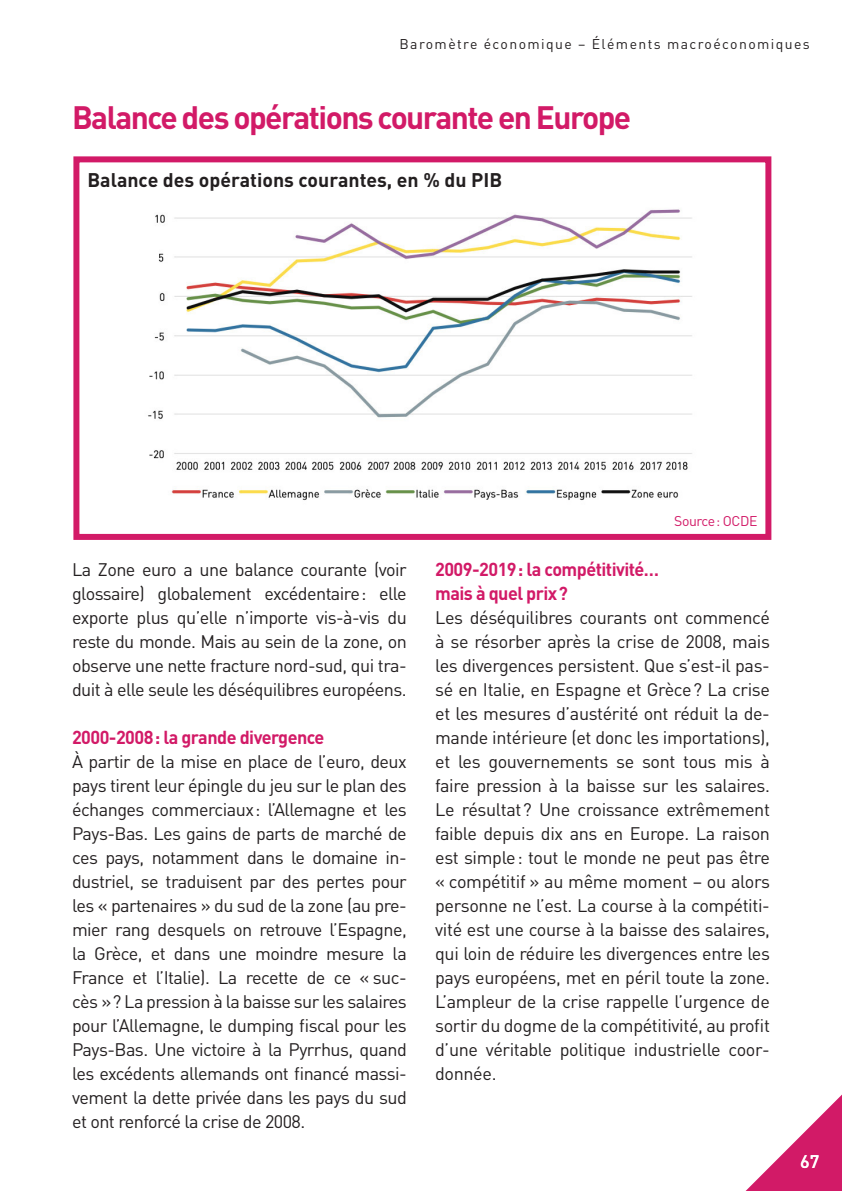
<style>
.page{position:relative;width:842px;height:1191px;background:#fff}
.page>*{position:absolute;margin:0;border:0;box-sizing:border-box;transform-origin:0 0}
.Titre_rose{font:700 32px "DIN";letter-spacing:-.05em;color:#d21a67}
.Titre_graph{font:700 19.6px "DIN";color:#231f20}
.Inter_rose{font:700 18.6px/24px "DIN";letter-spacing:-.03em;color:#d21a67}
.Texte{font:18px/24px "DIN";letter-spacing:-.03em;color:#231f20;text-align:justify}
.t1{font:500 18px "DIN";color:#fff}
.t2{font:14px "DIN";letter-spacing:.1em;color:#231f20}
.Source_rose{font:14px "DIN";letter-spacing:-.03em;color:#d21a67}
</style>
<div class="page">
<svg style="left:745px;top:1094px;width:97px;height:97px"></svg>
<img style="left:148px;top:209px;width:544px;height:292px">
<div style="left:73px;top:156px;width:698px;height:384px;border:6px solid #d21a67"></div>
<p class="t2" style="left:399px;top:35px;width:412px">Baromètre économique – Éléments macroéconomiques</p>
<p class="Titre_rose" style="left:72px;top:96px;width:561px">Balance des opérations courante en Europe</p>
<p class="Titre_graph" style="left:87px;top:167px;width:416px">Balance des opérations courantes, en % du PIB</p>
<p class="Source_rose" style="left:674px;top:512px;width:85px">Source: OCDE</p>
<p class="Texte" style="left:72px;top:557px;width:336px">La Zone euro a une balance courante (voir glossaire) globalement excédentaire: elle exporte plus qu’elle n’importe vis-à-vis du reste du monde. Mais au sein de la zone, on observe une nette fracture nord-sud, qui tra&shy;duit à elle seule les déséquilibres européens.</p>
<p class="Inter_rose" style="left:72px;top:724px;width:254px">2000-2008: la grande divergence</p>
<p class="Texte" style="left:72px;top:749px;width:336px">À partir de la mise en place de l’euro, deux pays tirent leur épingle du jeu sur le plan des échanges commerciaux: l’Allemagne et les Pays-Bas. Les gains de parts de marché de ces pays, notamment dans le domaine in&shy;dustriel, se traduisent par des pertes pour les « partenaires » du sud de la zone (au pre&shy;mier rang desquels on retrouve l’Espagne, la Grèce, et dans une moindre mesure la France et l’Italie). La recette de ce « suc&shy;cès »? La pression à la baisse sur les salaires pour l’Allemagne, le dumping fiscal pour les Pays-Bas. Une victoire à la Pyrrhus, quand les excédents allemands ont financé massi&shy;vement la dette privée dans les pays du sud et ont renforcé la crise de 2008.</p>
<p class="Inter_rose" style="left:435px;top:556px;width:225px">2009-2019: la compétitivité… mais à quel prix?</p>
<p class="Texte" style="left:435px;top:605px;width:336px">Les déséquilibres courants ont commencé à se résorber après la crise de 2008, mais les divergences persistent. Que s’est-il pas&shy;sé en Italie, en Espagne et Grèce? La crise et les mesures d’austérité ont réduit la de&shy;mande intérieure (et donc les importations), et les gouvernements se sont tous mis à faire pression à la baisse sur les salaires.<br>Le résultat? Une croissance extrêmement faible depuis dix ans en Europe. La raison est simple: tout le monde ne peut pas être « compétitif » au même moment – ou alors personne ne l’est. La course à la compétiti&shy;vité est une course à la baisse des salaires, qui loin de réduire les divergences entre les pays européens, met en péril toute la zone.<br>L’ampleur de la crise rappelle l’urgence de sortir du dogme de la compétitivité, au profit d’une véritable politique industrielle coor&shy;donnée.</p>
<p class="t1" style="left:800px;top:1149px;width:21px">67</p>
</div>
